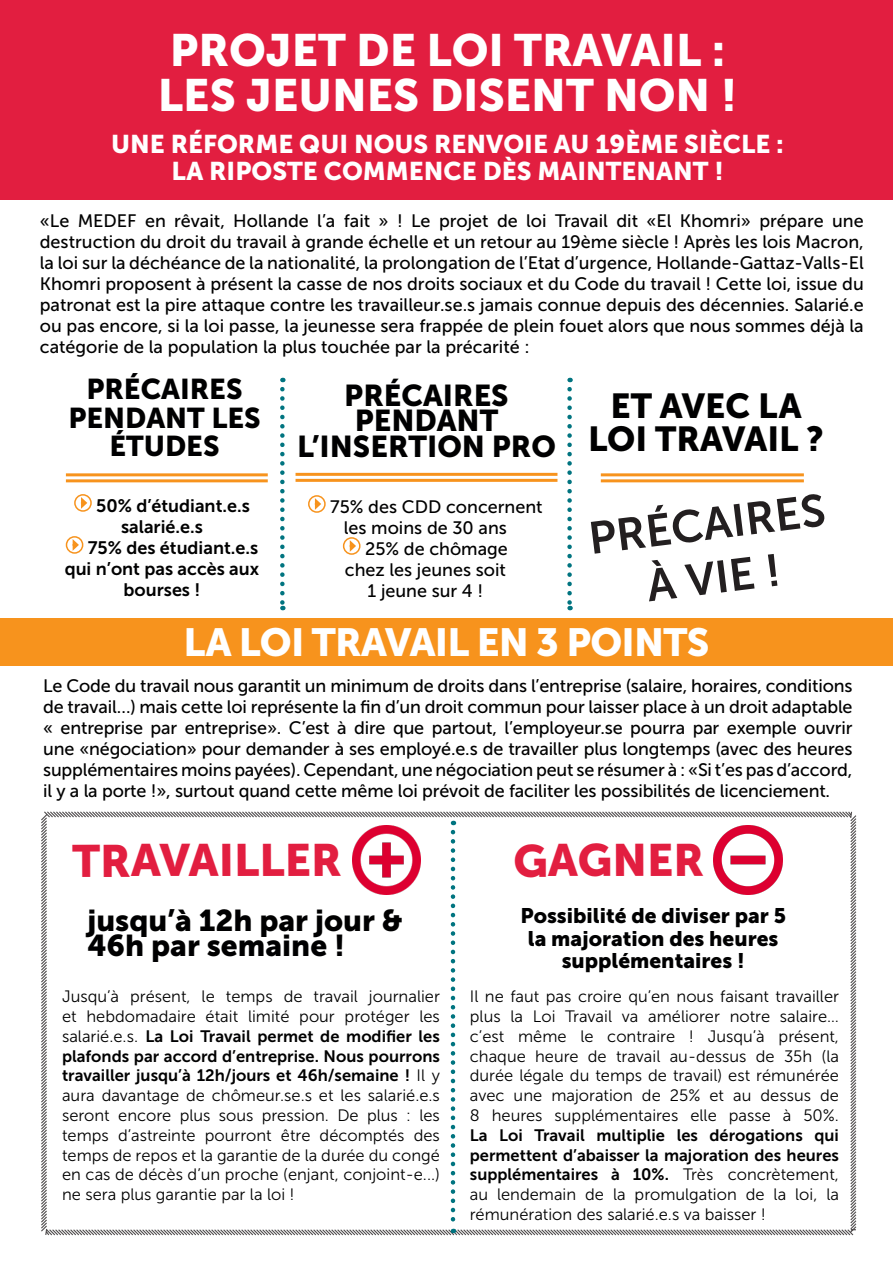
<style>
.page{position:relative;width:893px;height:1263px;background:#fff}
.page>*{position:absolute;margin:0;border:0;box-sizing:border-box;transform-origin:0 0}
.t1{font:45px "Museo Sans 900";color:#fff}
.t2{font:45px "Museo Sans 900";letter-spacing:-.005em;color:#e21e40}
.t3{font:45px "Museo Sans 700";color:#231f20}
.t4{font:39px "Museo Sans 900";letter-spacing:-.02em;color:#fff}
.t5{font:34.5px/33px "Museo Sans 900";color:#000001;text-align:center}
.t6{font:30px "Museo Sans 900";color:#000001}
.t7{font:28.5px/28.5px "Museo Sans 900";color:#000001;text-align:center}
.t8{font:25.5px "Museo Sans 900";color:#fff}
.t9{font:21px/22.5px "Museo Sans 900";color:#000001;text-align:center}
.t10{font:18px/21px "Museo Sans 500";color:#000001;text-align:justify}
.t11{font:18px "Museo Sans 700";color:#000001}
.t12{font:16.5px/19.8px "Museo Sans 300";color:#000001;text-align:justify}
.s1{font-family:"Museo Sans 700"}
</style>
<div class="page">
<svg style="left:41px;top:811px;width:816px;height:425px"></svg>
<div style="left:0;top:0;width:893px;height:199px;background:#e21e40"></div>
<div style="left:0;top:618px;width:893px;height:47px;background:#f7931d"></div>
<div style="left:74px;top:494px;width:18px;height:18px;border:2px solid #f7931d;border-radius:50%"></div>
<svg style="left:81px;top:497px;width:6px;height:12px"></svg>
<div style="left:66px;top:536px;width:17px;height:18px;border:2px solid #f7931d;border-radius:50%"></div>
<svg style="left:73px;top:539px;width:6px;height:12px"></svg>
<div style="left:308px;top:495px;width:18px;height:18px;border:2px solid #f7931d;border-radius:50%"></div>
<svg style="left:315px;top:498px;width:6px;height:12px"></svg>
<div style="left:343px;top:537px;width:17px;height:18px;border:2px solid #f7931d;border-radius:50%"></div>
<svg style="left:350px;top:540px;width:6px;height:12px"></svg>
<hr style="left:66px;top:473px;width:202px;height:3px;background:#f7931d">
<hr style="left:66px;top:479px;width:202px;height:3px;background:#f7931d">
<hr style="left:296px;top:473px;width:261px;height:3px;background:#f7931d">
<hr style="left:296px;top:479px;width:261px;height:3px;background:#f7931d">
<hr style="left:601px;top:473px;width:203px;height:3px;background:#f7931d">
<hr style="left:601px;top:479px;width:203px;height:3px;background:#f7931d">
<svg style="left:280px;top:389px;width:5px;height:221px"></svg>
<svg style="left:567px;top:389px;width:5px;height:221px"></svg>
<svg style="left:451px;top:832px;width:4px;height:401px"></svg>
<img style="left:352px;top:825px;width:69px;height:69px">
<img style="left:713px;top:825px;width:69px;height:70px">
<p class="t1" style="left:170px;top:25px;width:557px">PROJET DE LOI TRAVAIL :</p>
<p class="t1" style="left:158px;top:70px;width:581px">LES JEUNES DISENT NON !</p>
<p class="t8" style="left:111px;top:130px;width:674px">UNE RÉFORME QUI NOUS RENVOIE AU 19ÈME SIÈCLE :</p>
<p class="t8" style="left:171px;top:157px;width:554px">LA RIPOSTE COMMENCE DÈS MAINTENANT !</p>
<p class="t10" style="left:40px;top:211px;width:825px">«Le MEDEF en rêvait, Hollande l’a fait » ! Le projet de loi Travail dit «El Khomri» prépare une destruction du droit du travail à grande échelle et un retour au 19ème siècle ! Après les lois Macron, la loi sur la déchéance de la nationalité, la prolongation de l’Etat d’urgence, Hollande-Gattaz-Valls-El Khomri proposent à présent la casse de nos droits sociaux et du Code du travail ! Cette loi, issue du patronat est la pire attaque contre les travailleur.se.s jamais connue depuis des décennies. Salarié.e ou pas encore, si la loi passe, la jeunesse sera frappée de plein fouet alors que nous sommes déjà la catégorie de la population la plus touchée par la précarité :</p>
<p class="t7" style="left:86px;top:375px;width:158px">PRÉCAIRES</p>
<p class="t7" style="left:68px;top:403px;width:194px">PENDANT LES<br>ÉTUDES</p>
<p class="t6" style="left:344px;top:378px;width:166px">PRÉCAIRES</p>
<p class="t6" style="left:355px;top:404px;width:145px">PENDANT</p>
<p class="t6" style="left:297px;top:429px;width:260px">L’INSERTION PRO</p>
<p class="t5" style="left:588px;top:390px;width:237px">ET AVEC LA<br>LOI TRAVAIL ?</p>
<p class="t11" style="left:96px;top:495px;width:155px">50% d’étudiant.e.s</p>
<p class="t11" style="left:121px;top:516px;width:83px">salarié.e.s</p>
<p class="t11" style="left:88px;top:537px;width:172px">75% des étudiant.e.s</p>
<p class="t11" style="left:65px;top:558px;width:196px">qui n’ont pas accès aux</p>
<p class="t11" style="left:124px;top:579px;width:78px">bourses !</p>
<p class="t10" style="left:344px;top:496px;width:200px;text-indent:-14px">75% des CDD concernent les moins de 30 ans</p>
<p class="t10" style="left:365px;top:538px;width:144px">25% de chômage</p>
<p class="t10" style="left:345px;top:559px;width:163px">chez les jeunes soit</p>
<p class="t10" style="left:368px;top:580px;width:117px">1 jeune sur 4 !</p>
<p class="t3" style="left:586px;top:514px;width:240px;rotate:-7deg">PRÉCAIRES</p>
<p class="t3" style="left:644px;top:561px;width:136px;rotate:-7deg">À VIE !</p>
<p class="t4" style="left:183px;top:621px;width:527px">LA LOI TRAVAIL EN 3 POINTS</p>
<p class="t10" style="left:43px;top:675px;width:811px">Le Code du travail nous garantit un minimum de droits dans l’entreprise (salaire, horaires, conditions de travail…) mais cette loi représente la fin d’un droit commun pour laisser place à un droit adaptable « entreprise par entreprise». C’est à dire que partout, l’employeur.se pourra par exemple ouvrir une «négociation» pour demander à ses employé.e.s de travailler plus longtemps (avec des heures supplémentaires moins payées). Cependant, une négociation peut se résumer à : «Si t’es pas d’accord, il y a la porte !», surtout quand cette même loi prévoit de faciliter les possibilités de licenciement.</p>
<p class="t2" style="left:72px;top:835px;width:271px">TRAVAILLER</p>
<p class="t2" style="left:513px;top:835px;width:193px">GAGNER</p>
<p class="t6" style="left:87px;top:903px;width:317px">jusqu’à 12h par jour &amp;</p>
<p class="t6" style="left:87px;top:928px;width:259px">46h par semaine !</p>
<p class="t9" style="left:520px;top:904px;width:267px">Possibilité de diviser par 5 la majoration des heures supplémentaires !</p>
<p class="t12" style="left:62px;top:987px;width:379px">Jusqu’à présent, le temps de travail journalier et hebdomadaire était limité pour protéger les salarié.e.s. <span class="s1">La Loi Travail permet de modifier les plafonds par accord d’entreprise. Nous pourrons travailler jusqu’à 12h/jours et 46h/semaine !</span> Il y aura davantage de chômeur.se.s et les salarié.e.s seront encore plus sous pression. De plus : les temps d’astreinte pourront être décomptés des temps de repos et la garantie de la durée du congé en cas de décès d’un proche (enjant, conjoint-e...) ne sera plus garantie par la loi !</p>
<p class="t12" style="left:470px;top:987px;width:371px">Il ne faut pas croire qu’en nous faisant travailler plus la Loi Travail va améliorer notre salaire… c’est même le contraire ! Jusqu’à présent, chaque heure de travail au-dessus de 35h (la durée légale du temps de travail) est rémunérée avec une majoration de 25% et au dessus de 8 heures supplémentaires elle passe à 50%.<br><span class="s1">La Loi Travail multiplie les dérogations qui permettent d’abaisser la majoration des heures supplémentaires à 10%.</span> Très concrètement, au lendemain de la promulgation de la loi, la rémunération des salarié.e.s va baisser !</p>
</div>
